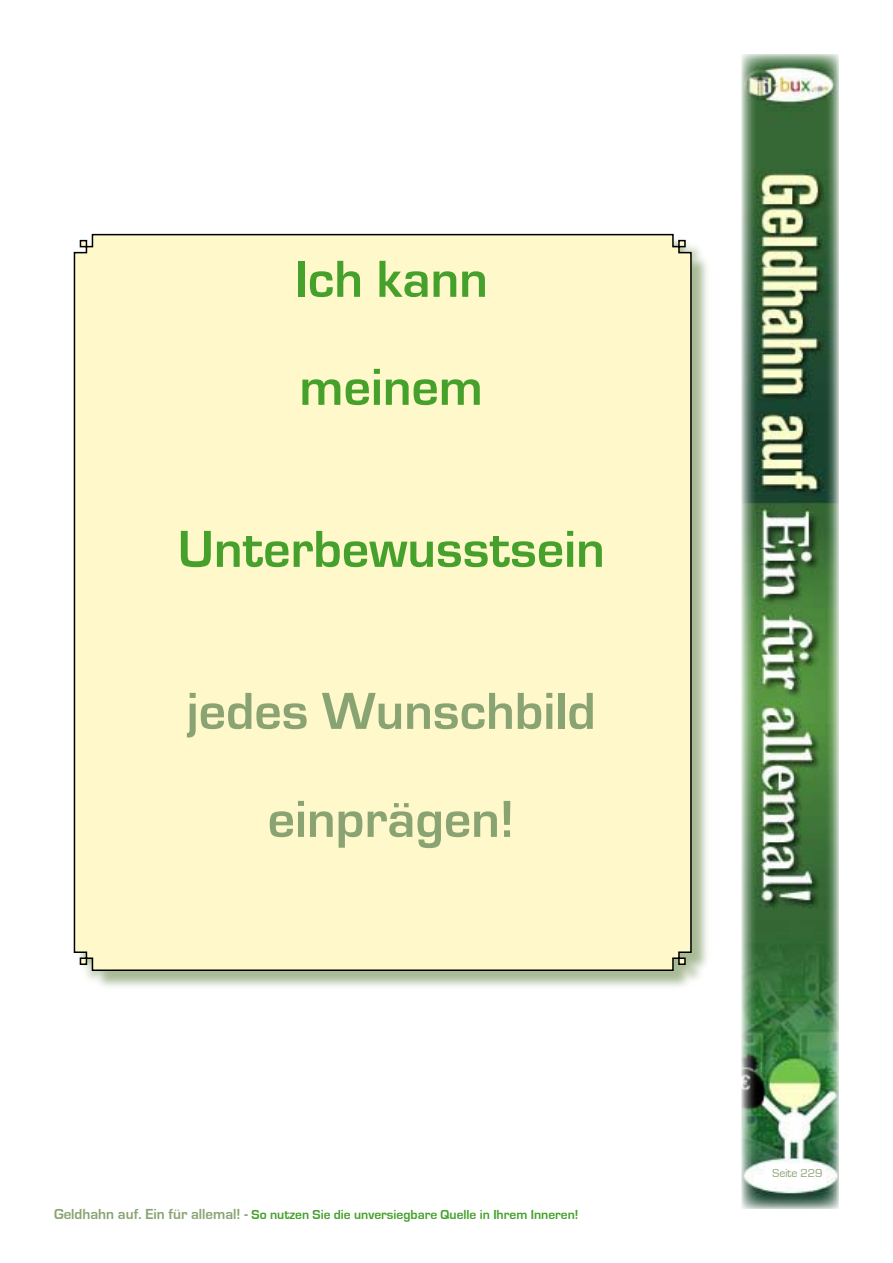
<style>
.page{position:relative;width:893px;height:1263px;background:#fff}
.page>*{position:absolute;margin:0;border:0;box-sizing:border-box;transform-origin:0 0}
.t1{font:700 54px "Eurostile";color:#45a12b}
.t2{font:700 54px "Eurostile";color:#8aa372}
.t3{font:700 13.5px "Eurostile";color:#45a12b}
.t4{font:12px "Eurostile";color:#8aa372}
.s1{font-size:15px;color:#8aa372}
</style>
<div class="page">
<img style="left:741px;top:54px;width:98px;height:1155px">
<div style="left:75px;top:235px;width:637px;height:756px;background:#8aa372;opacity:.75"></div>
<div style="left:73px;top:233px;width:619px;height:739px;background:#fff8cb"></div>
<p class="t1" style="left:295px;top:250px;width:195px">Ich kann</p>
<p class="t1" style="left:299px;top:358px;width:185px">meinem</p>
<p class="t1" style="left:178px;top:520px;width:429px">Unterbewusstsein</p>
<p class="t2" style="left:187px;top:682px;width:410px">jedes Wunschbild</p>
<p class="t2" style="left:268px;top:790px;width:248px">einprägen!</p>
<p class="t3" style="left:54px;top:1207px;width:526px"><span class="s1">Geldhahn auf. Ein für allemal! -</span> So nutzen Sie die unversiegbare Quelle in Ihrem Inneren!</p>
<p class="t4" style="left:773px;top:1167px;width:52px">Seite 229</p>
</div>
